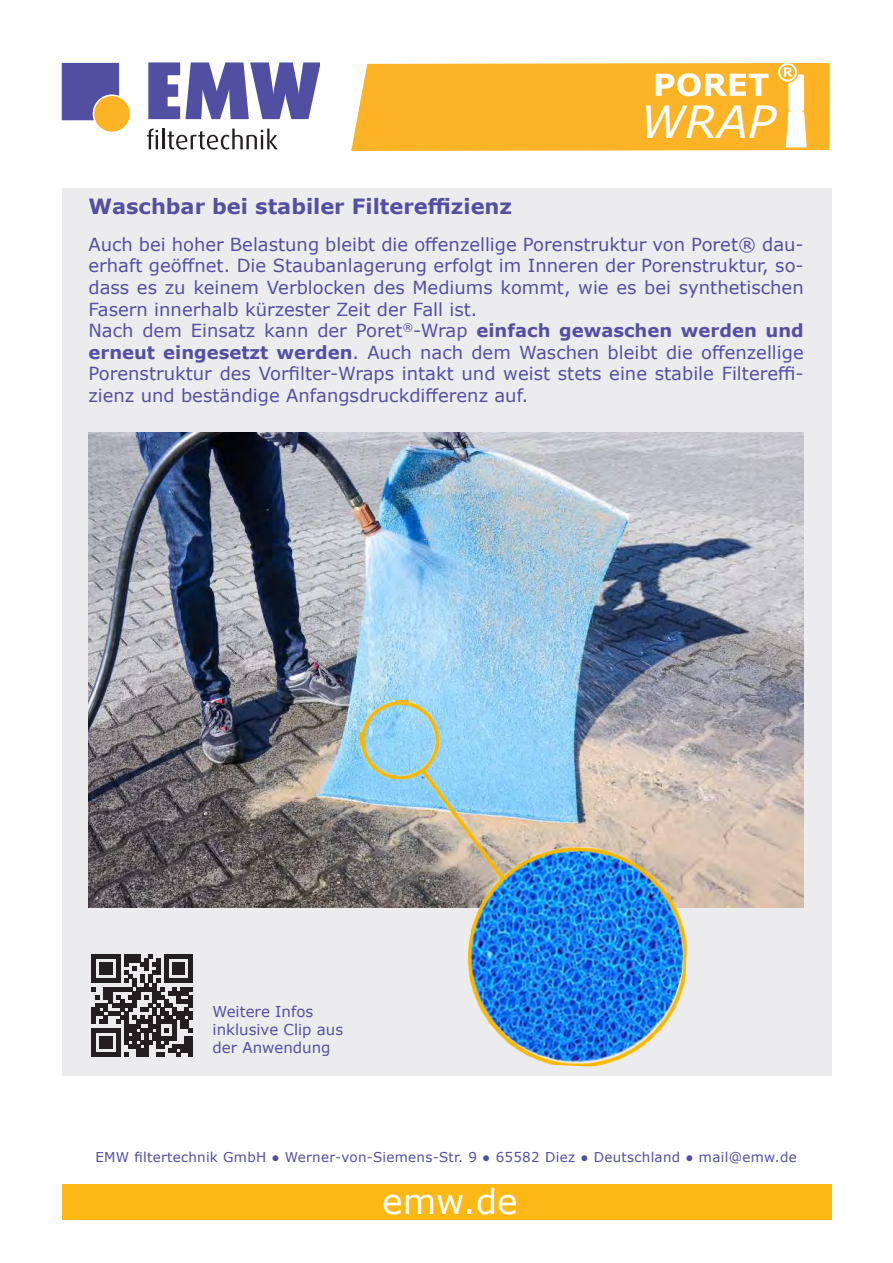
<style>
.page{position:relative;width:893px;height:1263px;background:#fff}
.page>*{position:absolute;margin:0;border:0;box-sizing:border-box;transform-origin:0 0}
.t1{font:italic 44.7px "Verdana";color:#fff}
.t2{font:34.5px "Verdana";color:#fff}
.t3{font:700 21px "Verdana";color:#554fa1}
.t4{font:18px/21.6px "Verdana";color:#554fa1}
.t5{font:15px/18px "Verdana";color:#554fa1}
.t6{font:13.5px "Verdana";letter-spacing:.02em;color:#524fa2}
.s1{font-weight:700}
</style>
<div class="page">
<div style="left:62px;top:1184px;width:769px;height:36px;background:#fcb814"></div>
<div style="left:62px;top:188px;width:769px;height:887px;background:#ececee"></div>
<img style="left:88px;top:432px;width:716px;height:475px">
<img style="left:439px;top:819px;width:274px;height:257px">
<img style="left:346px;top:698px;width:351px;height:372px">
<svg style="left:147px;top:128px;width:11px;height:21px"></svg>
<hr style="left:162px;top:129px;width:2px;height:20px;background:#231f20">
<svg style="left:168px;top:129px;width:110px;height:21px"></svg>
<svg style="left:148px;top:62px;width:171px;height:57px"></svg>
<div style="left:94px;top:96px;width:36px;height:36px;background:#fcb325;border-radius:50%"></div>
<svg style="left:62px;top:63px;width:57px;height:57px"></svg>
<svg style="left:351px;top:63px;width:478px;height:88px"></svg>
<svg style="left:92px;top:954px;width:101px;height:103px"></svg>
<h1 class="t1" style="left:640px;top:91px;width:137px">WRAP</h1>
<p class="t3" style="left:88px;top:192px;width:425px">Waschbar bei stabiler Filtereffizienz</p>
<p class="t4" style="left:88px;top:233px;width:717px">Auch bei hoher Belastung bleibt die offenzellige Porenstruktur von Poret® dau&shy;erhaft geöffnet. Die Staubanlagerung erfolgt im Inneren der Porenstruktur, so&shy;dass es zu keinem Verblocken des Mediums kommt, wie es bei synthetischen Fasern innerhalb kürzester Zeit der Fall ist.<br>Nach dem Einsatz kann der Poret<sup>®</sup>-Wrap <span class="s1">einfach gewaschen werden und erneut eingesetzt werden</span>. Auch nach dem Waschen bleibt die offenzellige Porenstruktur des Vorfilter-Wraps intakt und weist stets eine stabile Filtereffi&shy;zienz und beständige Anfangsdruckdifferenz auf.</p>
<p class="t5" style="left:213px;top:1002px;width:132px">Weitere Infos inklusive Clip aus der Anwendung</p>
<p class="t6" style="left:95px;top:1148px;width:703px">EMW filtertechnik GmbH ● Werner-von-Siemens-Str. 9 ● 65582 Diez ● Deutschland ● mail@emw.de</p>
<h2 class="t2" style="left:382px;top:1177px;width:137px">emw.de</h2>
</div>
